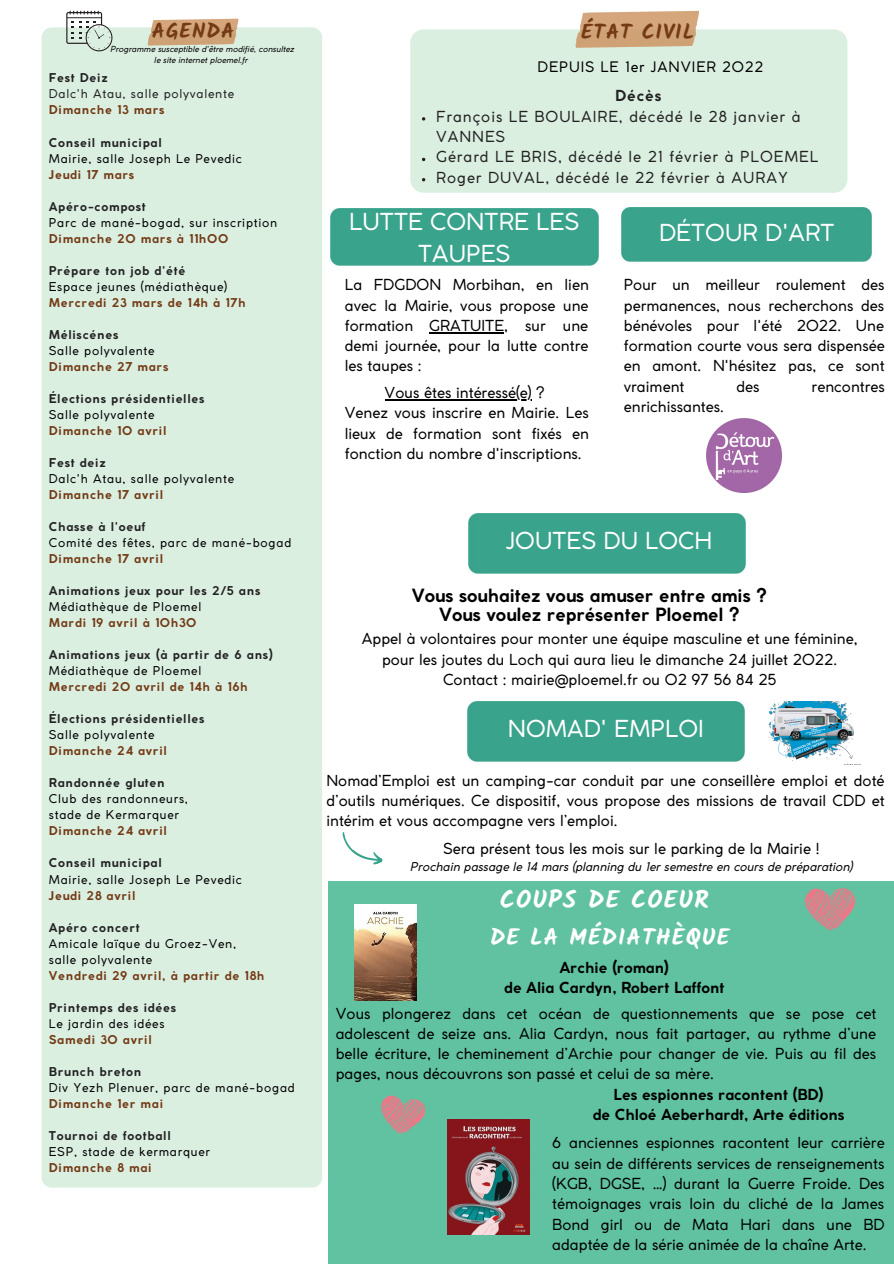
<style>
.page{position:relative;width:894px;height:1264px;background:#fff}
.page>*{position:absolute;margin:0;border:0;box-sizing:border-box;transform-origin:0 0}
.t1{font:700 24.45px "Kalam";letter-spacing:.05em;color:#fff}
.t2{font:23.1px/31.5px "Coco Gothic";color:#fff;text-align:center}
.t3{font:700 22.95px "Kalam";letter-spacing:.05em;color:#fff}
.t4{font:700 20.85px "Kalam";letter-spacing:.05em;color:#733a15}
.t5{font:700 18px "Coco Gothic";color:#000}
.t6{font:15px/20.2px "Coco Gothic";color:#000;text-align:justify}
.t7{font:15px/20.2px "Coco Gothic";letter-spacing:.06em;color:#222}
.t8{font:700 15px "Coco Gothic";color:#000}
.t9{font:700 15px "Coco Gothic";letter-spacing:.06em;color:#222}
.t10{font:14.25px "Coco Gothic";letter-spacing:.06em;color:#000}
.t11{font:12px "Coco Gothic";letter-spacing:.06em;color:#000}
.t12{font:700 12px "Coco Gothic";letter-spacing:.06em;color:#222}
.t13{font:700 12px "Coco Gothic";letter-spacing:.06em;color:#733a15}
.t14{font:italic 12px "Coco Gothic";color:#000}
.t15{font:12px "Coco Gothic";letter-spacing:.06em;color:#222}
.t16{font:italic 8.25px/10.9px "Coco Gothic";color:#000;text-align:center}
</style>
<div class="page">
<div style="left:410px;top:29px;width:437px;height:164px;background:#dbefe1;border-radius:14px"></div>
<svg style="left:571px;top:10px;width:132px;height:38px"></svg>
<div style="left:328px;top:881px;width:565px;height:382px;background:#61c2a2"></div>
<svg style="left:381px;top:1095px;width:45px;height:39px"></svg>
<div style="left:330px;top:208px;width:268px;height:57px;background:#39a38c"></div>
<div style="left:42px;top:27px;width:280px;height:1160px;background:#dbefe1;border-radius:10px"></div>
<svg style="left:145px;top:18px;width:96px;height:28px"></svg>
<svg style="left:66px;top:11px;width:46px;height:40px"></svg>
<img style="left:447px;top:1119px;width:82px;height:115px">
<img style="left:354px;top:904px;width:62px;height:96px">
<div style="left:468px;top:513px;width:277px;height:60px;background:#39a38c"></div>
<div style="left:467px;top:701px;width:277px;height:60px;background:#39a38c"></div>
<svg style="left:342px;top:832px;width:41px;height:33px"></svg>
<img style="left:768px;top:701px;width:86px;height:63px">
<svg style="left:805px;top:888px;width:50px;height:42px"></svg>
<svg style="left:422px;top:117px;width:3px;height:4px"></svg>
<div style="left:621px;top:208px;width:249px;height:53px;background:#39a38c"></div>
<img style="left:706px;top:418px;width:76px;height:75px">
<hr style="left:429px;top:332px;width:75px;height:1px;background:#000">
<hr style="left:384px;top:399px;width:147px;height:1px;background:#000">
<p class="t4" style="left:152px;top:19px;width:84px">AGENDA</p>
<p class="t16" style="left:110px;top:44px;width:185px">Programme susceptible d'être modifié, consultez le site internet ploemel.fr</p>
<p class="t12" style="left:49px;top:73px;width:60px">Fest Deiz</p>
<p class="t15" style="left:49px;top:90px;width:187px">Dalc'h Atau, salle polyvalente</p>
<p class="t13" style="left:49px;top:106px;width:117px">Dimanche 13 mars</p>
<p class="t12" style="left:49px;top:138px;width:114px">Conseil municipal</p>
<p class="t11" style="left:49px;top:154px;width:194px">Mairie, salle Joseph Le Pevedic</p>
<p class="t13" style="left:49px;top:170px;width:87px">Jeudi 17 mars</p>
<p class="t12" style="left:49px;top:202px;width:98px">Apéro-compost</p>
<p class="t11" style="left:49px;top:218px;width:230px">Parc de mané-bogad, sur inscription</p>
<p class="t13" style="left:49px;top:234px;width:181px">Dimanche 20 mars à 11h00</p>
<p class="t12" style="left:49px;top:266px;width:138px">Prépare ton job d'été</p>
<p class="t11" style="left:49px;top:282px;width:180px">Espace jeunes (médiathèque)</p>
<p class="t13" style="left:49px;top:298px;width:198px">Mercredi 23 mars de 14h à 17h</p>
<p class="t12" style="left:49px;top:330px;width:71px">Méliscénes</p>
<p class="t11" style="left:49px;top:346px;width:107px">Salle polyvalente</p>
<p class="t13" style="left:49px;top:362px;width:121px">Dimanche 27 mars</p>
<p class="t12" style="left:49px;top:394px;width:157px">Élections présidentielles</p>
<p class="t11" style="left:49px;top:410px;width:107px">Salle polyvalente</p>
<p class="t13" style="left:49px;top:426px;width:119px">Dimanche 10 avril</p>
<p class="t12" style="left:49px;top:458px;width:58px">Fest deiz</p>
<p class="t11" style="left:49px;top:474px;width:187px">Dalc'h Atau, salle polyvalente</p>
<p class="t13" style="left:49px;top:490px;width:116px">Dimanche 17 avril</p>
<p class="t12" style="left:49px;top:522px;width:98px">Chasse à l'oeuf</p>
<p class="t11" style="left:49px;top:538px;width:244px">Comité des fêtes, parc de mané-bogad</p>
<p class="t13" style="left:49px;top:554px;width:116px">Dimanche 17 avril</p>
<p class="t12" style="left:49px;top:586px;width:213px">Animations jeux pour les 2/5 ans</p>
<p class="t11" style="left:49px;top:602px;width:154px">Médiathèque de Ploemel</p>
<p class="t13" style="left:49px;top:618px;width:149px">Mardi 19 avril à 10h30</p>
<p class="t12" style="left:49px;top:650px;width:225px">Animations jeux (à partir de 6 ans)</p>
<p class="t11" style="left:49px;top:666px;width:154px">Médiathèque de Ploemel</p>
<p class="t13" style="left:49px;top:682px;width:200px">Mercredi 20 avril de 14h à 16h</p>
<p class="t12" style="left:49px;top:714px;width:157px">Élections présidentielles</p>
<p class="t11" style="left:49px;top:730px;width:107px">Salle polyvalente</p>
<p class="t13" style="left:49px;top:746px;width:120px">Dimanche 24 avril</p>
<p class="t12" style="left:49px;top:778px;width:117px">Randonnée gluten</p>
<p class="t11" style="left:49px;top:794px;width:141px">Club des randonneurs,</p>
<p class="t11" style="left:49px;top:810px;width:132px">stade de Kermarquer</p>
<p class="t13" style="left:49px;top:826px;width:120px">Dimanche 24 avril</p>
<p class="t12" style="left:49px;top:858px;width:114px">Conseil municipal</p>
<p class="t11" style="left:49px;top:874px;width:194px">Mairie, salle Joseph Le Pevedic</p>
<p class="t13" style="left:49px;top:890px;width:88px">Jeudi 28 avril</p>
<p class="t12" style="left:49px;top:922px;width:92px">Apéro concert</p>
<p class="t11" style="left:49px;top:938px;width:189px">Amicale laïque du Groez-Ven,</p>
<p class="t11" style="left:49px;top:954px;width:105px">salle polyvalente</p>
<p class="t13" style="left:49px;top:970px;width:217px">Vendredi 29 avril, à partir de 18h</p>
<p class="t12" style="left:49px;top:1002px;width:129px">Printemps des idées</p>
<p class="t11" style="left:49px;top:1018px;width:117px">Le jardin des idées</p>
<p class="t13" style="left:49px;top:1034px;width:104px">Samedi 30 avril</p>
<p class="t12" style="left:49px;top:1066px;width:94px">Brunch breton</p>
<p class="t11" style="left:49px;top:1082px;width:247px">Div Yezh Plenuer, parc de mané-bogad</p>
<p class="t13" style="left:49px;top:1098px;width:116px">Dimanche 1er mai</p>
<p class="t12" style="left:49px;top:1130px;width:123px">Tournoi de football</p>
<p class="t11" style="left:49px;top:1146px;width:163px">ESP, stade de kermarquer</p>
<p class="t13" style="left:49px;top:1162px;width:104px">Dimanche 8 mai</p>
<p class="t4" style="left:581px;top:20px;width:114px">ÉTAT CIVIL</p>
<p class="t10" style="left:537px;top:61px;width:227px">DEPUIS LE 1er JANVIER 2022</p>
<p class="t9" style="left:615px;top:90px;width:48px">Décès</p>
<p class="t7" style="left:436px;top:107px;width:366px">François LE BOULAIRE, décédé le 28 janvier à<br>VANNES</p>
<p class="t7" style="left:436px;top:148px;width:383px">Gérard LE BRIS, décédé le 21 février à PLOEMEL</p>
<p class="t7" style="left:436px;top:168px;width:353px">Roger DUVAL, décédé le 22 février à AURAY</p>
<p class="t2" style="left:349px;top:208px;width:231px">LUTTE CONTRE LES<br>TAUPES</p>
<p class="t6" style="left:345px;top:276px;width:245px">La FDGDON Morbihan, en lien avec la Mairie, vous propose une formation GRATUITE, sur une demi journée, pour la lutte contre les taupes :</p>
<p class="t6" style="left:384px;top:384px;width:162px">Vous êtes intéressé(e) ?</p>
<p class="t6" style="left:345px;top:404px;width:245px">Venez vous inscrire en Mairie. Les lieux de formation sont fixés en fonction du nombre d'inscriptions.</p>
<p class="t2" style="left:659px;top:219px;width:177px">DÉTOUR D'ART</p>
<p class="t6" style="left:623px;top:276px;width:262px">Pour un meilleur roulement des permanences, nous recherchons des bénévoles pour l'été 2022. Une formation courte vous sera dispensée en amont. N'hésitez pas, ce sont vraiment</p>
<p class="t6" style="left:736px;top:377px;width:25px">des</p>
<p class="t6" style="left:811px;top:377px;width:75px">rencontres</p>
<p class="t6" style="left:623px;top:398px;width:102px">enrichissantes.</p>
<p class="t2" style="left:506px;top:527px;width:208px">JOUTES DU LOCH</p>
<p class="t5" style="left:412px;top:588px;width:356px">Vous souhaitez vous amuser entre amis ?</p>
<p class="t5" style="left:439px;top:607px;width:302px">Vous voulez représenter Ploemel ?</p>
<p class="t6" style="left:361px;top:630px;width:497px;text-align:center">Appel à volontaires pour monter une équipe masculine et une féminine, pour les joutes du Loch qui aura lieu le dimanche 24 juillet 2022.</p>
<p class="t6" style="left:443px;top:670px;width:335px">Contact : mairie@ploemel.fr ou 02 97 56 84 25</p>
<p class="t2" style="left:507px;top:714px;width:197px">NOMAD' EMPLOI</p>
<p class="t6" style="left:326px;top:771px;width:559px">Nomad’Emploi est un camping-car conduit par une conseillère emploi et doté d’outils numériques. Ce dispositif, vous propose des missions de travail CDD et intérim et vous accompagne vers l’emploi.</p>
<p class="t6" style="left:443px;top:840px;width:378px">Sera présent tous les mois sur le parking de la Mairie !</p>
<p class="t14" style="left:410px;top:862px;width:444px">Prochain passage le 14 mars (planning du 1er semestre en cours de préparation)</p>
<p class="t1" style="left:499px;top:885px;width:210px">COUPS DE COEUR</p>
<p class="t3" style="left:490px;top:923px;width:241px">DE LA MÉDIATHÈQUE</p>
<p class="t8" style="left:559px;top:961px;width:111px">Archie (roman)</p>
<p class="t8" style="left:504px;top:982px;width:221px">de Alia Cardyn, Robert Laffont</p>
<p class="t6" style="left:335px;top:1004px;width:542px">Vous plongerez dans cet océan de questionnements que se pose cet adolescent de seize ans. Alia Cardyn, nous fait partager, au rythme d’une belle écriture, le cheminement d’Archie pour changer de vie. Puis au fil des pages, nous découvrons son passé et celui de sa mère.</p>
<p class="t8" style="left:613px;top:1088px;width:211px">Les espionnes racontent (BD)</p>
<p class="t8" style="left:592px;top:1108px;width:253px">de Chloé Aeberhardt, Arte éditions</p>
<p class="t6" style="left:552px;top:1134px;width:334px">6 anciennes espionnes racontent leur carrière au sein de différents services de renseignements (KGB, DGSE, …) durant la Guerre Froide. Des témoignages vrais loin du cliché de la James Bond girl ou de Mata Hari dans une BD adaptée de la série animée de la chaîne Arte.</p>
</div>
